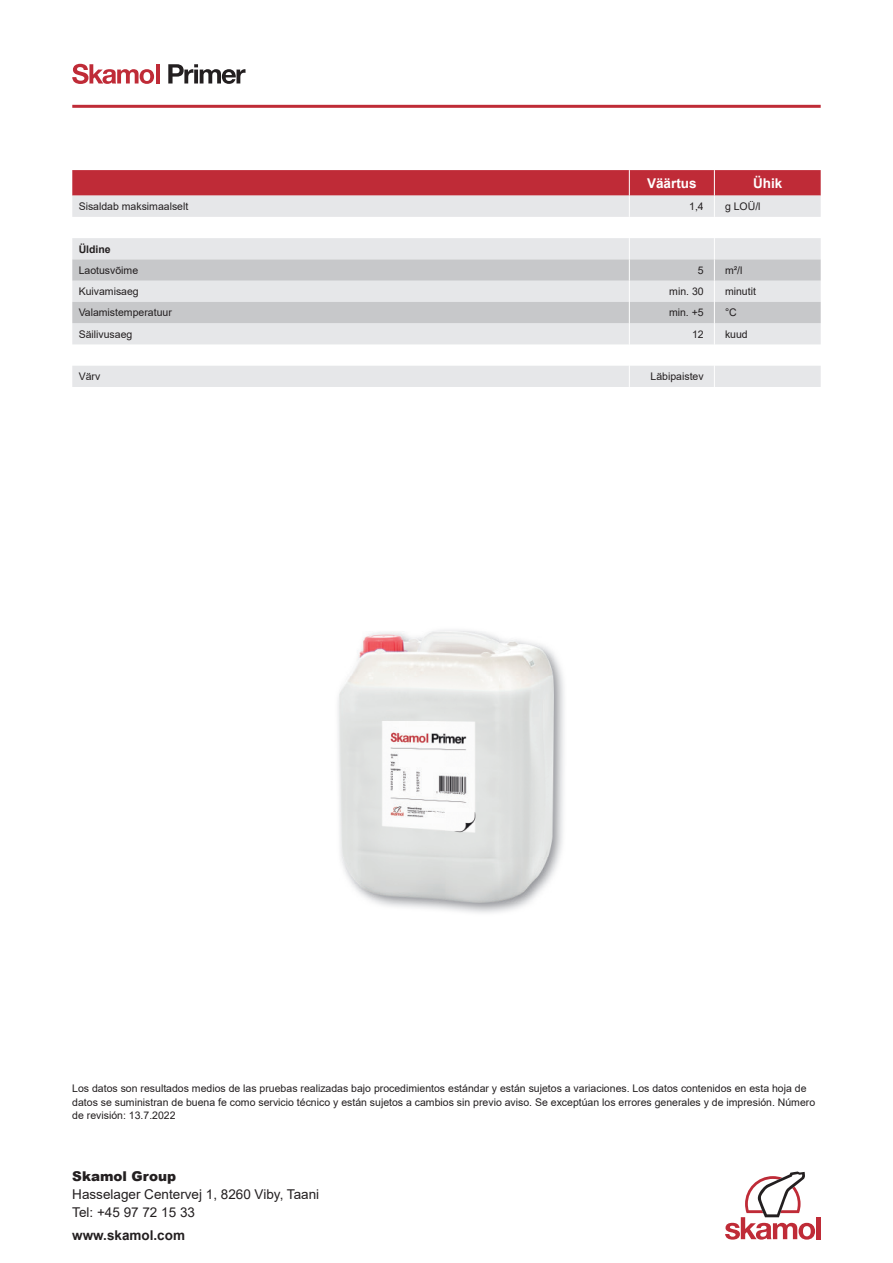
<style>
.page{position:relative;width:893px;height:1263px;background:#fff}
.page>*{position:absolute;margin:0;border:0;box-sizing:border-box;transform-origin:0 0}
.t1{font:13.5px/18px "Arial";color:#231f20}
.t2{font:700 13.5px "Arial";color:#231f20}
.t3{font:700 13.5px "Arial";color:#fff}
.t4{font:900 13.5px "Arial";color:#231f20}
.t5{font:10.5px/13.5px "Arial";color:#231f20}
.t6{font:700 10.5px "Arial";color:#231f20}
</style>
<div class="page">
<svg style="left:72px;top:64px;width:82px;height:20px"></svg>
<hr style="left:157px;top:64px;width:3px;height:19px;background:#bf2b37">
<svg style="left:168px;top:64px;width:77px;height:20px"></svg>
<img style="left:338px;top:630px;width:226px;height:283px">
<img style="left:340px;top:631px;width:213px;height:272px">
<hr style="left:72px;top:105px;width:749px;height:3px;background:#bf2b37">
<div style="left:816px;top:1217px;width:5px;height:22px;background:#bf2b37"></div>
<svg style="left:725px;top:1171px;width:90px;height:68px"></svg>
<svg style="left:72px;top:170px;width:749px;height:217px"></svg>
<p class="t3" style="left:647px;top:173px;width:51px">Väärtus</p>
<p class="t3" style="left:753px;top:173px;width:31px">Ühik</p>
<p class="t5" style="left:79px;top:200px;width:111px">Sisaldab maksimaalselt</p>
<p class="t5" style="left:689px;top:200px;width:16px">1,4</p>
<p class="t5" style="left:725px;top:200px;width:37px">g LOÜ/l</p>
<p class="t6" style="left:79px;top:241px;width:34px">Üldine</p>
<p class="t5" style="left:79px;top:263px;width:61px">Laotusvõime</p>
<p class="t5" style="left:698px;top:263px;width:7px">5</p>
<p class="t5" style="left:725px;top:263px;width:19px">m²/l</p>
<p class="t5" style="left:79px;top:285px;width:62px">Kuivamisaeg</p>
<p class="t5" style="left:669px;top:285px;width:36px">min. 30</p>
<p class="t5" style="left:725px;top:285px;width:32px">minutit</p>
<p class="t5" style="left:79px;top:306px;width:95px">Valamistemperatuur</p>
<p class="t5" style="left:669px;top:306px;width:36px">min. +5</p>
<p class="t5" style="left:725px;top:306px;width:13px">°C</p>
<p class="t5" style="left:79px;top:327px;width:55px">Säilivusaeg</p>
<p class="t5" style="left:692px;top:327px;width:13px">12</p>
<p class="t5" style="left:725px;top:327px;width:24px">kuud</p>
<p class="t5" style="left:79px;top:370px;width:23px">Värv</p>
<p class="t5" style="left:651px;top:370px;width:55px">Läbipaistev</p>
<p class="t5" style="left:72px;top:1081px;width:744px">Los datos son resultados medios de las pruebas realizadas bajo procedimientos estándar y están sujetos a variaciones. Los datos contenidos en esta hoja de datos se suministran de buena fe como servicio técnico y están sujetos a cambios sin previo aviso. Se exceptúan los errores generales y de impresión. Número de revisión: 13.7.2022</p>
<p class="t4" style="left:72px;top:1166px;width:105px">Skamol Group</p>
<p class="t1" style="left:72px;top:1185px;width:248px">Hasselager Centervej 1, 8260 Viby, Taani<br>Tel: +45 97 72 15 33</p>
<p class="t2" style="left:72px;top:1225px;width:114px">www.skamol.com</p>
</div>
